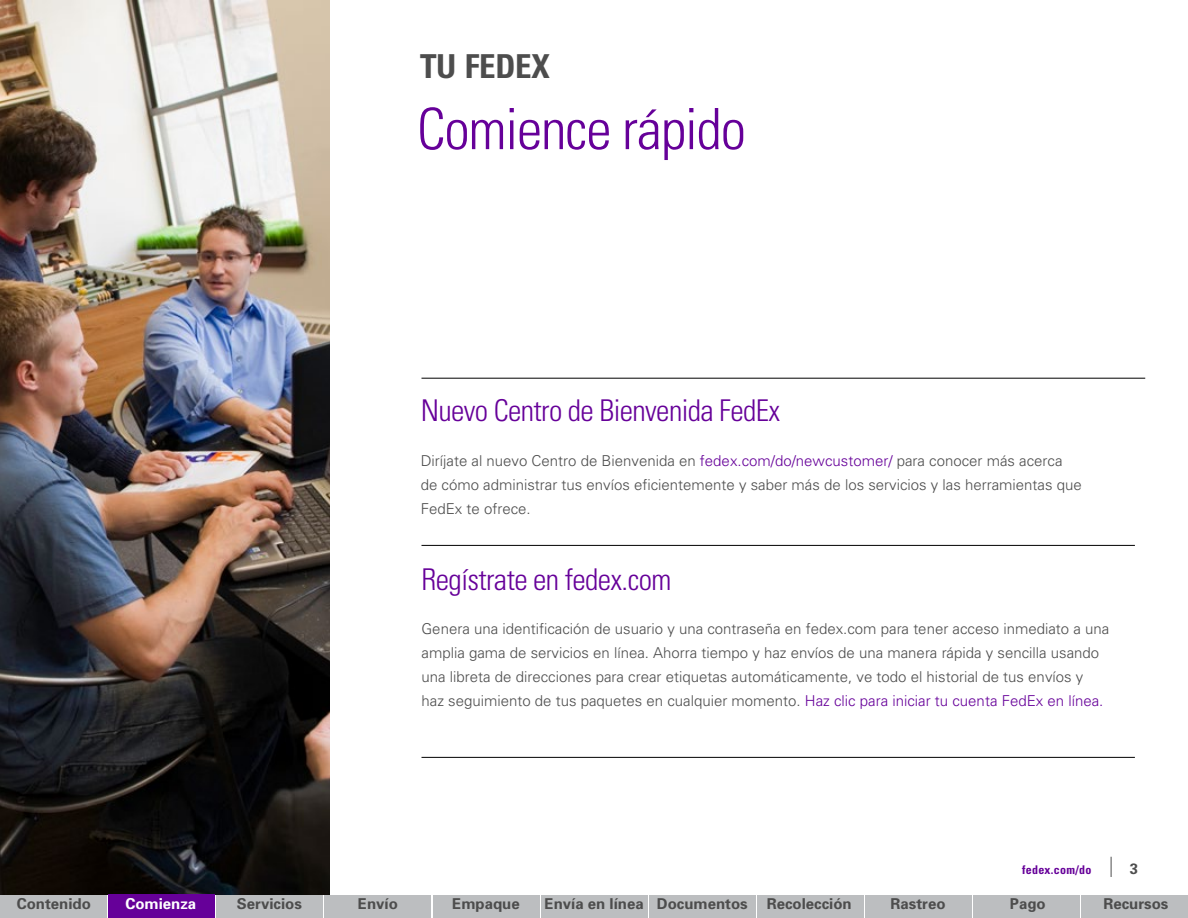
<style>
.page{position:relative;width:1188px;height:918px;background:#fff}
.page>*{position:absolute;margin:0;border:0;box-sizing:border-box;transform-origin:0 0}
.t1{font:300 condensed 57px "Univers";letter-spacing:-.02em;color:#609}
.t2{font:700 condensed 33px "Univers";letter-spacing:-.01em;color:#4d4d4d}
.t3{font:300 condensed 30px "Univers";letter-spacing:-.02em;color:#609}
.t4{font:300 15px/24px "Univers";color:#4d4d4d}
.t5{font:700 15px "Univers";color:#4d4d4d}
.t6{font:700 15px "Univers";color:#fff}
.t7{font:700 condensed 12px "Univers";letter-spacing:.025em;color:#609}
.s1{color:#609}
</style>
<div class="page">
<div style="left:0;top:895px;width:107px;height:23px;background:#bcbec0"></div>
<div style="left:216px;top:895px;width:107px;height:23px;background:#bcbec0"></div>
<div style="left:324px;top:895px;width:107px;height:23px;background:#bcbec0"></div>
<div style="left:433px;top:895px;width:107px;height:23px;background:#bcbec0"></div>
<div style="left:649px;top:895px;width:107px;height:23px;background:#bcbec0"></div>
<div style="left:541px;top:895px;width:107px;height:23px;background:#bcbec0"></div>
<div style="left:757px;top:895px;width:107px;height:23px;background:#bcbec0"></div>
<div style="left:865px;top:895px;width:107px;height:23px;background:#bcbec0"></div>
<div style="left:973px;top:895px;width:107px;height:23px;background:#bcbec0"></div>
<div style="left:1081px;top:895px;width:107px;height:23px;background:#bcbec0"></div>
<svg style="left:1111px;top:857px;width:1px;height:20px"></svg>
<img style="left:0;top:0;width:330px;height:895px">
<hr style="left:422px;top:378px;width:723px;height:1px;background:#000">
<hr style="left:422px;top:757px;width:713px;height:1px;background:#000">
<hr style="left:422px;top:545px;width:713px;height:1px;background:#000">
<div style="left:108px;top:895px;width:107px;height:23px;background:#609"></div>
<h2 class="t2" style="left:420px;top:46px;width:131px">TU FEDEX</h2>
<h1 class="t1" style="left:417px;top:95px;width:331px">Comience rápido</h1>
<h3 class="t3" style="left:421px;top:393px;width:361px">Nuevo Centro de Bienvenida FedEx</h3>
<p class="t4" style="left:421px;top:448px;width:663px">Diríjate al nuevo Centro de Bienvenida en <span class="s1">fedex.com/do/newcustomer/</span> para conocer más acerca de cómo administrar tus envíos eficientemente y saber más de los servicios y las herramientas que<br>FedEx te ofrece.</p>
<h3 class="t3" style="left:422px;top:561px;width:252px">Regístrate en fedex.com</h3>
<p class="t4" style="left:422px;top:617px;width:689px">Genera una identificación de usuario y una contraseña en fedex.com para tener acceso inmediato a una amplia gama de servicios en línea. Ahorra tiempo y haz envíos de una manera rápida y sencilla usando una libreta de direcciones para crear etiquetas automáticamente, ve todo el historial de tus envíos y haz seguimiento de tus paquetes en cualquier momento. <span class="s1">Haz clic para iniciar tu cuenta FedEx en línea.</span></p>
<p class="t7" style="left:1022px;top:862px;width:71px">fedex.com/do</p>
<p class="t5" style="left:1130px;top:859px;width:10px">3</p>
<p class="t5" style="left:17px;top:895px;width:76px">Contenido</p>
<p class="t5" style="left:237px;top:895px;width:67px">Servicios</p>
<p class="t5" style="left:358px;top:895px;width:42px">Envío</p>
<p class="t5" style="left:452px;top:895px;width:69px">Empaque</p>
<p class="t5" style="left:545px;top:895px;width:205px">Envía en línea Documentos</p>
<p class="t5" style="left:767px;top:895px;width:87px">Recolección</p>
<p class="t5" style="left:891px;top:895px;width:57px">Rastreo</p>
<p class="t5" style="left:1010px;top:895px;width:37px">Pago</p>
<p class="t5" style="left:1103px;top:895px;width:67px">Recursos</p>
<p class="t6" style="left:125px;top:895px;width:72px">Comienza</p>
</div>
